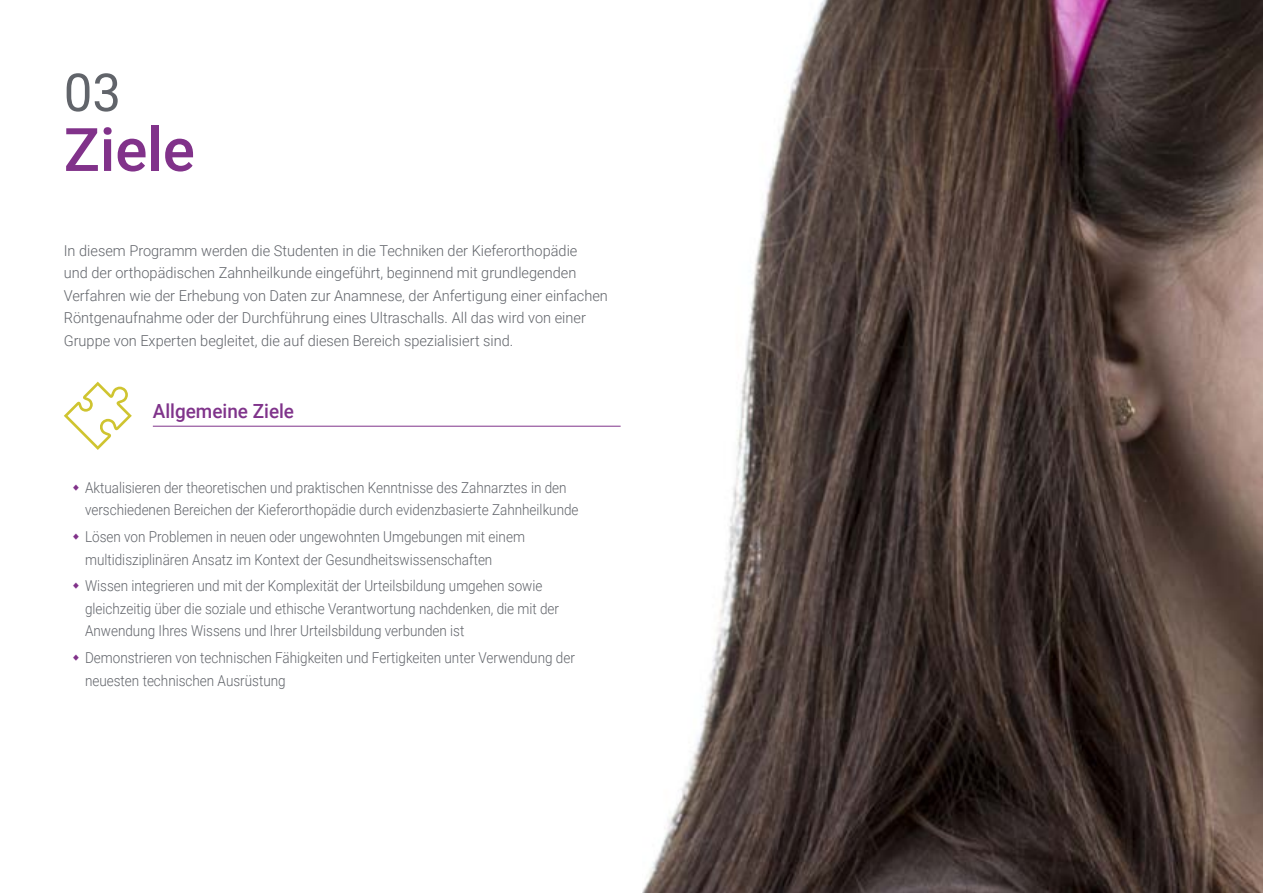
<style>
.page{position:relative;width:1263px;height:893px;background:#fff}
.page>*{position:absolute;margin:0;border:0;box-sizing:border-box;transform-origin:0 0}
.t1{font:500 60px "Roboto";color:#81328a}
.t2{font:52.5px "Roboto";color:#61646a}
.t3{font:500 19.5px "Roboto";color:#80348b}
.t4{font:300 15px/22.5px "Roboto";color:#61646a;scale:.9 1}
.t5{font:300 15px/22.5px "Roboto";color:#61646a}
</style>
<div class="page">
<img style="left:642px;top:0;width:621px;height:893px">
<hr style="left:153px;top:426px;width:468px;height:1px;background:#80348b">
<svg style="left:64px;top:382px;width:68px;height:68px"></svg>
<h2 class="t2" style="left:64px;top:56px;width:59px">03</h2>
<h1 class="t1" style="left:64px;top:108px;width:133px">Ziele</h1>
<p class="t5" style="left:64px;top:239px;width:546px">In diesem Programm werden die Studenten in die Techniken der Kieferorthopädie<br>und der orthopädischen Zahnheilkunde eingeführt, beginnend mit grundlegenden Verfahren wie der Erhebung von Daten zur Anamnese, der Anfertigung einer einfachen Röntgenaufnahme oder der Durchführung eines Ultraschalls. All das wird von einer Gruppe von Experten begleitet, die auf diesen Bereich spezialisiert sind.</p>
<h3 class="t3" style="left:153px;top:397px;width:143px">Allgemeine Ziele</h3>
<p class="t4" style="left:85px;top:476px;width:550px">Aktualisieren der theoretischen und praktischen Kenntnisse des Zahnarztes in den verschiedenen Bereichen der Kieferorthopädie durch evidenzbasierte Zahnheilkunde</p>
<p class="t4" style="left:85px;top:525px;width:490px">Lösen von Problemen in neuen oder ungewohnten Umgebungen mit einem multidisziplinären Ansatz im Kontext der Gesundheitswissenschaften</p>
<p class="t4" style="left:85px;top:574px;width:528px">Wissen integrieren und mit der Komplexität der Urteilsbildung umgehen sowie gleichzeitig über die soziale und ethische Verantwortung nachdenken, die mit der<br>Anwendung Ihres Wissens und Ihrer Urteilsbildung verbunden ist</p>
<p class="t4" style="left:85px;top:646px;width:546px">Demonstrieren von technischen Fähigkeiten und Fertigkeiten unter Verwendung der neuesten technischen Ausrüstung</p>
</div>
